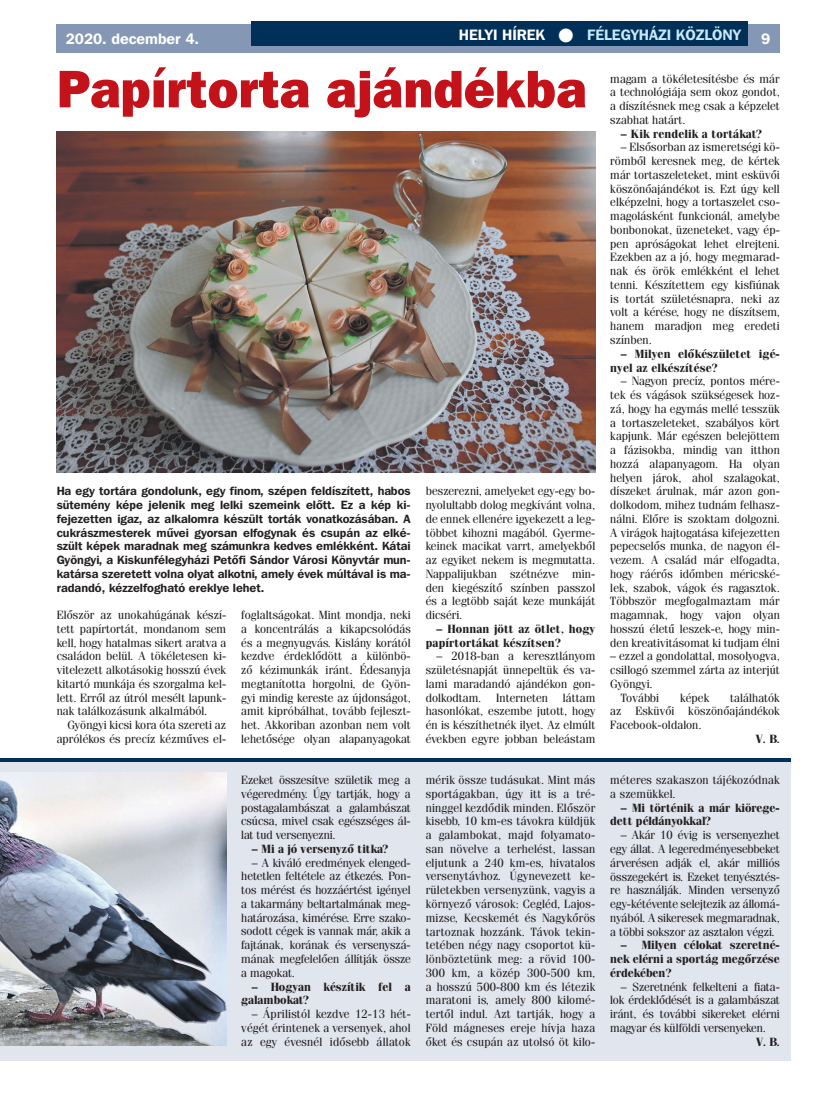
<style>
.page{position:relative;width:833px;height:1099px;background:#fff}
.page>*{position:absolute;margin:0;border:0;box-sizing:border-box;transform-origin:0 0}
.t1{font:52.5px "Franklin Gothic Hv PFL";color:#c4121a}
.t2{font:700 15px "Franklin Gothic PFL";color:#c6eafa}
.t3{font:700 15px "Franklin Gothic PFL";color:#fff}
.t4{font:11.88px/13.8px "Fenice PFL";letter-spacing:.01em;color:#231f20;text-align:justify}
.t5{font:700 11.88px/13.8px "Franklin Gothic PFL";color:#231f20;text-align:justify}
.t6{font:700 11.88px/13.8px "Fenice PFL";color:#231f20}
.s1{color:#fff}
</style>
<div class="page">
<div style="left:57px;top:25px;width:723px;height:28px;background:#8498b6"></div>
<div style="left:252px;top:21px;width:496px;height:25px;background:#002f57"></div>
<div style="left:0;top:762px;width:790px;height:299px;background:#e1e5ed"></div>
<img style="left:57px;top:131px;width:538px;height:341px">
<img style="left:0;top:772px;width:226px;height:273px">
<hr style="left:0;top:758px;width:790px;height:4px;background:#002f57">
<p class="t3" style="left:66px;top:29px;width:135px">2020. december 4.</p>
<p class="t2" style="left:459px;top:25px;width:283px"><span class="s1">HELYI HÍREK</span> <span class="s1">●</span> FÉLEGYHÁZI KÖZLÖNY</p>
<p class="t3" style="left:761px;top:29px;width:11px">9</p>
<h1 class="t1" style="left:57px;top:55px;width:532px">Papírtorta ajándékba</h1>
<p class="t4" style="left:610px;top:71px;width:171px">magam a tökéletesítésbe és már a technológiája sem okoz gondot, a díszítésnek meg csak a képzelet szabhat határt.</p>
<p class="t6" style="left:621px;top:126px;width:142px">– Kik rendelik a tortákat?</p>
<p class="t4" style="left:610px;top:140px;width:171px;text-indent:11px">– Elsősorban az ismeretségi kö&shy;römből keresnek meg, de kértek már tortaszeleteket, mint esküvői köszönőajándékot is. Ezt úgy kell elképzelni, hogy a tortaszelet cso&shy;magolásként funkcionál, amelybe bonbonokat, üzeneteket, vagy ép&shy;pen apróságokat lehet elrejteni.<br>Ezekben az a jó, hogy megmarad&shy;nak és örök emlékként el lehet tenni. Készítettem egy kisfiúnak is tortát születésnapra, neki az volt a kérése, hogy ne díszítsem, hanem maradjon meg eredeti színben.</p>
<p class="t6" style="left:610px;top:346px;width:171px;text-indent:11px">– Milyen előkészületet igé&shy;nyel az elkészítése?</p>
<p class="t4" style="left:610px;top:374px;width:171px;text-indent:11px">– Nagyon precíz, pontos mére&shy;tek és vágások szükségesek hoz&shy;zá, hogy ha egymás mellé tesszük a tortaszeleteket, szabályos kört kapjunk. Már egészen belejöttem a fázisokba, mindig van itthon hozzá alapanyagom. Ha olyan helyen járok, ahol szalagokat, díszeket árulnak, már azon gon&shy;dolkodom, mihez tudnám felhasz&shy;nálni. Előre is szoktam dolgozni.<br>A virágok hajtogatása kifejezetten pepecselős munka, de nagyon él&shy;vezem. A család már elfogadta, hogy ráérős időmben méricské&shy;lek, szabok, vágok és ragasztok.<br>Többször megfogalmaztam már magamnak, hogy vajon olyan hosszú életű leszek-e, hogy min&shy;den kreativitásomat ki tudjam élni</p>
<p class="t4" style="left:610px;top:649px;width:171px">– ezzel a gondolattal, mosolyogva,</p>
<p class="t4" style="left:610px;top:663px;width:171px">csillogó szemmel zárta az interjút</p>
<p class="t4" style="left:610px;top:676px;width:44px">Gyöngyi.</p>
<p class="t4" style="left:621px;top:690px;width:40px">További</p>
<p class="t4" style="left:680px;top:690px;width:31px">képek</p>
<p class="t5" style="left:57px;top:484px;width:355px">Ha egy tortára gondolunk, egy finom, szépen feldíszített, habos sütemény képe jelenik meg lelki szemeink előtt. Ez a kép ki&shy;fejezetten igaz, az alkalomra készült torták vonatkozásában. A cukrászmesterek művei gyorsan elfogynak és csupán az elké&shy;szült képek maradnak meg számunkra kedves emlékként. Kátai Gyöngyi, a Kiskunfélegyházi Petőfi Sándor Városi Könyvtár mun&shy;katársa szeretett volna olyat alkotni, amely évek múltával is ma&shy;radandó, kézzelfogható ereklye lehet.</p>
<p class="t4" style="left:57px;top:608px;width:171px">Először az unokahúgának készí&shy;tett papírtortát, mondanom sem kell, hogy hatalmas sikert aratva a családon belül. A tökéletesen ki&shy;vitelezett alkotásokig hosszú évek kitartó munkája és szorgalma kel&shy;lett. Erről az útról mesélt lapunk&shy;nak találkozásunk alkalmából.</p>
<p class="t4" style="left:57px;top:718px;width:171px;text-align:right">Gyöngyi kicsi kora óta szereti az aprólékos és precíz kézműves el-</p>
<p class="t4" style="left:426px;top:484px;width:171px">beszerezni, amelyeket egy-egy bo&shy;nyolultabb dolog megkívánt volna, de ennek ellenére igyekezett a leg&shy;többet kihozni magából. Gyerme&shy;keinek macikat varrt, amelyekből az egyiket nekem is megmutatta.<br>Nappalijukban szétnézve min&shy;den kiegészítő színben passzol és a legtöbb saját keze munkáját dicséri.</p>
<p class="t6" style="left:426px;top:621px;width:171px;text-indent:11px">– Honnan jött az ötlet, hogy papírtortákat készítsen?</p>
<p class="t4" style="left:426px;top:649px;width:171px;text-indent:11px">– 2018-ban a keresztlányom születésnapját ünnepeltük és va&shy;lami maradandó ajándékon gon&shy;dolkodtam. Interneten láttam hasonlókat, eszembe jutott, hogy én is készíthetnék ilyet. Az elmúlt években egyre jobban beleástam</p>
<p class="t4" style="left:241px;top:608px;width:171px">foglaltságokat. Mint mondja, neki a koncentrálás a kikapcsolódás és a megnyugvás. Kislány korától kezdve érdeklődött a különbö&shy;ző kézimunkák iránt. Édesanyja megtanította horgolni, de Gyön&shy;gyi mindig kereste az újdonságot, amit kipróbálhat, tovább fejleszt&shy;het. Akkoriban azonban nem volt lehetősége olyan alapanyagokat</p>
<p class="t4" style="left:610px;top:690px;width:171px;text-indent:120px">találhatók az Esküvői köszönőajándékok Facebook-oldalon.</p>
<p class="t6" style="left:756px;top:731px;width:25px">V. B.</p>
<p class="t4" style="left:241px;top:773px;width:171px">Ezeket összesítve születik meg a végeredmény. Úgy tartják, hogy a postagalambászat a galambászat csúcsa, mivel csak egészséges ál&shy;lat tud versenyezni.</p>
<p class="t6" style="left:252px;top:841px;width:137px">– Mi a jó versenyző titka?</p>
<p class="t4" style="left:241px;top:855px;width:171px;text-indent:11px">– A kiváló eredmények elenged&shy;hetetlen feltétele az étkezés. Pon&shy;tos mérést és hozzáértést igényel a takarmány beltartalmának meg&shy;határozása, kimérése. Erre szako&shy;sodott cégek is vannak már, akik a fajtának, korának és versenyszá&shy;mának megfelelően állítják össze a magokat.</p>
<p class="t6" style="left:241px;top:979px;width:171px;text-indent:11px">– Hogyan készítik fel a galambokat?</p>
<p class="t4" style="left:241px;top:1006px;width:171px;text-indent:11px">– Áprilistól kezdve 12-13 hét&shy;végét érintenek a versenyek, ahol az egy évesnél idősebb állatok</p>
<p class="t4" style="left:426px;top:773px;width:171px">mérik össze tudásukat. Mint más sportágakban, úgy itt is a tré&shy;ninggel kezdődik minden. Először kisebb, 10 km-es távokra küldjük a galambokat, majd folyamato&shy;san növelve a terhelést, lassan eljutunk a 240 km-es, hivatalos versenytávhoz. Úgynevezett ke&shy;rületekben versenyzünk, vagyis a környező városok: Cegléd, Lajos&shy;mizse, Kecskemét és Nagykőrös tartoznak hozzánk. Távok tekin&shy;tetében négy nagy csoportot kü&shy;lönböztetünk meg: a rövid 100- 300 km, a közép 300-500 km, a hosszú 500-800 km és létezik maratoni is, amely 800 kilomé&shy;tertől indul. Azt tartják, hogy a Föld mágneses ereje hívja haza őket és csupán az utolsó öt kilo-</p>
<p class="t4" style="left:610px;top:773px;width:171px">méteres szakaszon tájékozódnak a szemükkel.</p>
<p class="t6" style="left:610px;top:800px;width:171px;text-indent:11px">– Mi történik a már kiörege&shy;dett példányokkal?</p>
<p class="t4" style="left:610px;top:828px;width:171px;text-indent:11px">– Akár 10 évig is versenyezhet egy állat. A legeredményesebbeket árverésen adják el, akár milliós összegekért is. Ezeket tenyésztés&shy;re használják. Minden versenyző egy-kétévente selejtezik az állomá&shy;nyából. A sikeresek megmaradnak, a többi sokszor az asztalon végzi.</p>
<p class="t6" style="left:610px;top:938px;width:171px;text-align:justify;text-indent:11px">– Milyen célokat szeretné&shy;nek elérni a sportág megőrzése érdekében?</p>
<p class="t4" style="left:610px;top:979px;width:171px;text-indent:11px">– Szeretnénk felkelteni a fiata&shy;lok érdeklődését is a galambászat iránt, és további sikereket elérni magyar és külföldi versenyeken.</p>
<p class="t6" style="left:756px;top:1034px;width:25px">V. B.</p>
</div>
